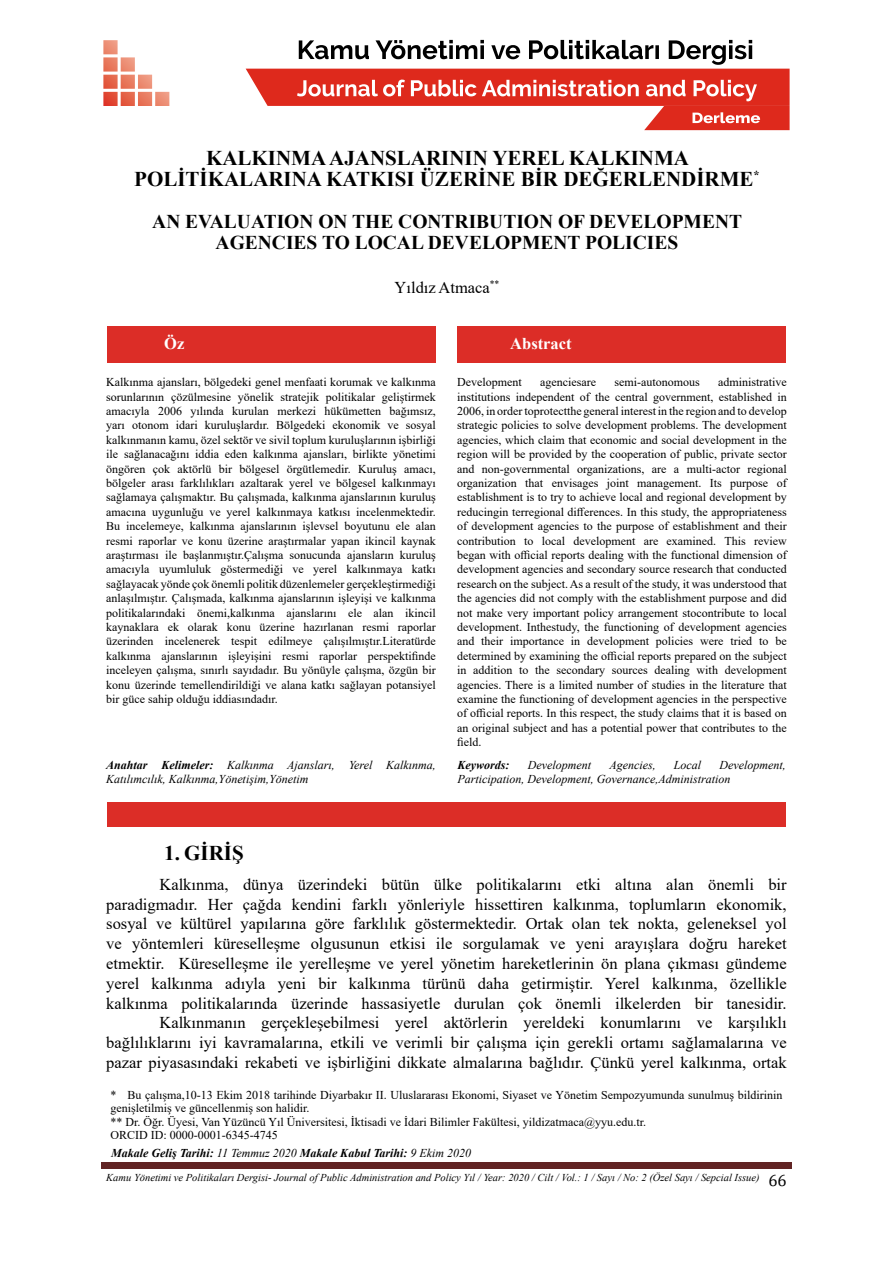
<style>
.page{position:relative;width:893px;height:1263px;background:#fff}
.page>*{position:absolute;margin:0;border:0;box-sizing:border-box;transform-origin:0 0}
.t1{font:700 21px/21px "Times New Roman";color:#000;text-align:center}
.t2{font:700 19.5px/21px "Times New Roman";color:#000;text-align:center}
.t3{font:16.5px/19.8px "Times New Roman";color:#000;text-align:right}
.t4{font:700 16.5px "Times New Roman";color:#fff}
.t5{font:12px/14.4px "Times New Roman";color:#000;text-align:justify}
.t6{font:italic 12px/13.5px "Times New Roman";color:#000}
.t7{font:italic 700 12px "Times New Roman";color:#000}
.t8{font:italic 10.5px "Times New Roman";color:#000}
.s1{font-weight:700}
.s2{font-weight:400}
.s3{font-family:"Cambria";font-style:normal;font-size:16.5px}
</style>
<div class="page">
<div style="left:101px;top:1162px;width:691px;height:6px;background:#612424"></div>
<svg style="left:103px;top:40px;width:66px;height:66px"></svg>
<div style="left:107px;top:326px;width:328px;height:37px;background:#dc2d27"></div>
<div style="left:107px;top:802px;width:679px;height:25px;background:#dc2d27"></div>
<div style="left:458px;top:326px;width:328px;height:37px;background:#dc2d27"></div>
<svg style="left:246px;top:40px;width:544px;height:90px"></svg>
<h1 class="t1" style="left:134px;top:147px;width:627px">KALKINMA AJANSLARININ YEREL KALKINMA<br>POLİTİKALARINA KATKISI ÜZERİNE BİR DEĞERLENDİRME<sup>*</sup></h1>
<h2 class="t2" style="left:152px;top:211px;width:591px">AN EVALUATION ON THE CONTRIBUTION OF DEVELOPMENT<br>AGENCIES TO LOCAL DEVELOPMENT POLICIES</h2>
<h3 class="t4" style="left:164px;top:331px;width:22px">Öz</h3>
<h3 class="t3" style="left:395px;top:277px;width:106px">Yıldız Atmaca<sup>**</sup></h3>
<h3 class="t4" style="left:510px;top:331px;width:63px">Abstract</h3>
<p class="t5" style="left:106px;top:375px;width:331px">Kalkınma ajansları, bölgedeki genel menfaati korumak ve kalkınma sorunlarının çözülmesine yönelik stratejik politikalar geliştirmek amacıyla 2006 yılında kurulan merkezi hükümetten bağımsız, yarı otonom idari kuruluşlardır. Bölgedeki ekonomik ve sosyal kalkınmanın kamu, özel sektör ve sivil toplum kuruluşlarının işbirliği ile sağlanacağını iddia eden kalkınma ajansları, birlikte yönetimi öngören çok aktörlü bir bölgesel örgütlemedir. Kuruluş amacı, bölgeler arası farklılıkları azaltarak yerel ve bölgesel kalkınmayı sağlamaya çalışmaktır. Bu çalışmada, kalkınma ajanslarının kuruluş amacına uygunluğu ve yerel kalkınmaya katkısı incelenmektedir.<br>Bu incelemeye, kalkınma ajanslarının işlevsel boyutunu ele alan resmi raporlar ve konu üzerine araştırmalar yapan ikincil kaynak araştırması ile başlanmıştır.Çalışma sonucunda ajansların kuruluş amacıyla uyumluluk göstermediği ve yerel kalkınmaya katkı sağlayacak yönde çok önemli politik düzenlemeler gerçekleştirmediği anlaşılmıştır. Çalışmada, kalkınma ajanslarının işleyişi ve kalkınma politikalarındaki önemi,kalkınma ajanslarını ele alan ikincil kaynaklara ek olarak konu üzerine hazırlanan resmi raporlar üzerinden incelenerek tespit edilmeye çalışılmıştır.Literatürde kalkınma ajanslarının işleyişini resmi raporlar perspektifinde inceleyen çalışma, sınırlı sayıdadır. Bu yönüyle çalışma, özgün bir konu üzerinde temellendirildiği ve alana katkı sağlayan potansiyel bir güce sahip olduğu iddiasındadır.</p>
<p class="t5" style="left:457px;top:375px;width:66px">Development</p>
<p class="t5" style="left:540px;top:375px;width:57px">agenciesare</p>
<p class="t5" style="left:614px;top:375px;width:87px">semi-autonomous</p>
<p class="t5" style="left:457px;top:375px;width:331px;text-indent:261px">administrative institutions independent of the central government, established in 2006, in order toprotectthe general interest in the region and to develop strategic policies to solve development problems. The development agencies, which claim that economic and social development in the region will be provided by the cooperation of public, private sector and non-governmental organizations, are a multi-actor regional organization that envisages joint management. Its purpose of establishment is to try to achieve local and regional development by reducingin terregional differences. In this study, the appropriateness of development agencies to the purpose of establishment and their contribution to local development are examined. This review began with official reports dealing with the functional dimension of development agencies and secondary source research that conducted research on the subject. As a result of the study, it was understood that the agencies did not comply with the establishment purpose and did not make very important policy arrangement stocontribute to local development. Inthestudy, the functioning of development agencies and their importance in development policies were tried to be determined by examining the official reports prepared on the subject in addition to the secondary sources dealing with development agencies. There is a limited number of studies in the literature that examine the functioning of development agencies in the perspective of official reports. In this respect, the study claims that it is based on an original subject and has a potential power that contributes to the field.</p>
<p class="t6" style="left:106px;top:758px;width:331px"><span class="s1">Anahtar Kelimeler:</span> Kalkınma Ajansları, Yerel Kalkınma,<br>Katılımcılık, Kalkınma,Yönetişim,Yönetim</p>
<h1 class="t1" style="left:164px;top:841px;width:81px">1. GİRİŞ</h1>
<p class="t7" style="left:458px;top:757px;width:53px">Keywords:</p>
<p class="t6" style="left:528px;top:758px;width:65px">Development</p>
<p class="t6" style="left:609px;top:758px;width:48px">Agencies,</p>
<p class="t6" style="left:674px;top:758px;width:29px">Local</p>
<p class="t6" style="left:458px;top:758px;width:330px;text-indent:262px">Development,<br>Participation, Development, Governance,Administration</p>
<p class="t3" style="left:106px;top:874px;width:682px">Kalkınma, dünya üzerindeki bütün ülke politikalarını etki altına alan önemli bir paradigmadır. Her çağda kendini farklı yönleriyle hissettiren kalkınma, toplumların ekonomik, sosyal ve kültürel yapılarına göre farklılık göstermektedir. Ortak olan tek nokta, geleneksel yol ve yöntemleri küreselleşme olgusunun etkisi ile sorgulamak ve yeni arayışlara doğru hareket etmektir. Küreselleşme ile yerelleşme ve yerel yönetim hareketlerinin ön plana çıkması gündeme yerel kalkınma adıyla yeni bir kalkınma türünü daha getirmiştir. Yerel kalkınma, özellikle kalkınma politikalarında üzerinde hassasiyetle durulan çok önemli ilkelerden bir tanesidir.<br>Kalkınmanın gerçekleşebilmesi yerel aktörlerin yereldeki konumlarını ve karşılıklı bağlılıklarını iyi kavramalarına, etkili ve verimli bir çalışma için gerekli ortamı sağlamalarına ve pazar piyasasındaki rekabeti ve işbirliğini dikkate almalarına bağlıdır. Çünkü yerel kalkınma, ortak</p>
<p class="t5" style="left:111px;top:1088px;width:673px;line-height:13.5px;text-align:left">* Bu çalışma,10-13 Ekim 2018 tarihinde Diyarbakır II. Uluslararası Ekonomi, Siyaset ve Yönetim Sempozyumunda sunulmuş bildirinin genişletilmiş ve güncellenmiş son halidir.<br>** Dr. Öğr. Üyesi, Van Yüzüncü Yıl Üniversitesi, İktisadi ve İdari Bilimler Fakültesi, yildizatmaca@yyu.edu.tr.<br>ORCID ID: 0000-0001-6345-4745</p>
<p class="t7" style="left:111px;top:1144px;width:362px">Makale Geliş Tarihi: <span class="s2">11 Temmuz 2020</span> Makale Kabul Tarihi: <span class="s2">9 Ekim 2020</span></p>
<p class="t8" style="left:106px;top:1170px;width:682px">Kamu Yönetimi ve Politikaları Dergisi- Journal of Public Administration and Policy Yıl / Year: 2020 / Cilt / Vol.: 1 / Sayı / No: 2 (Özel Sayı / Sepcial Issue) <span class="s3">66</span></p>
</div>
